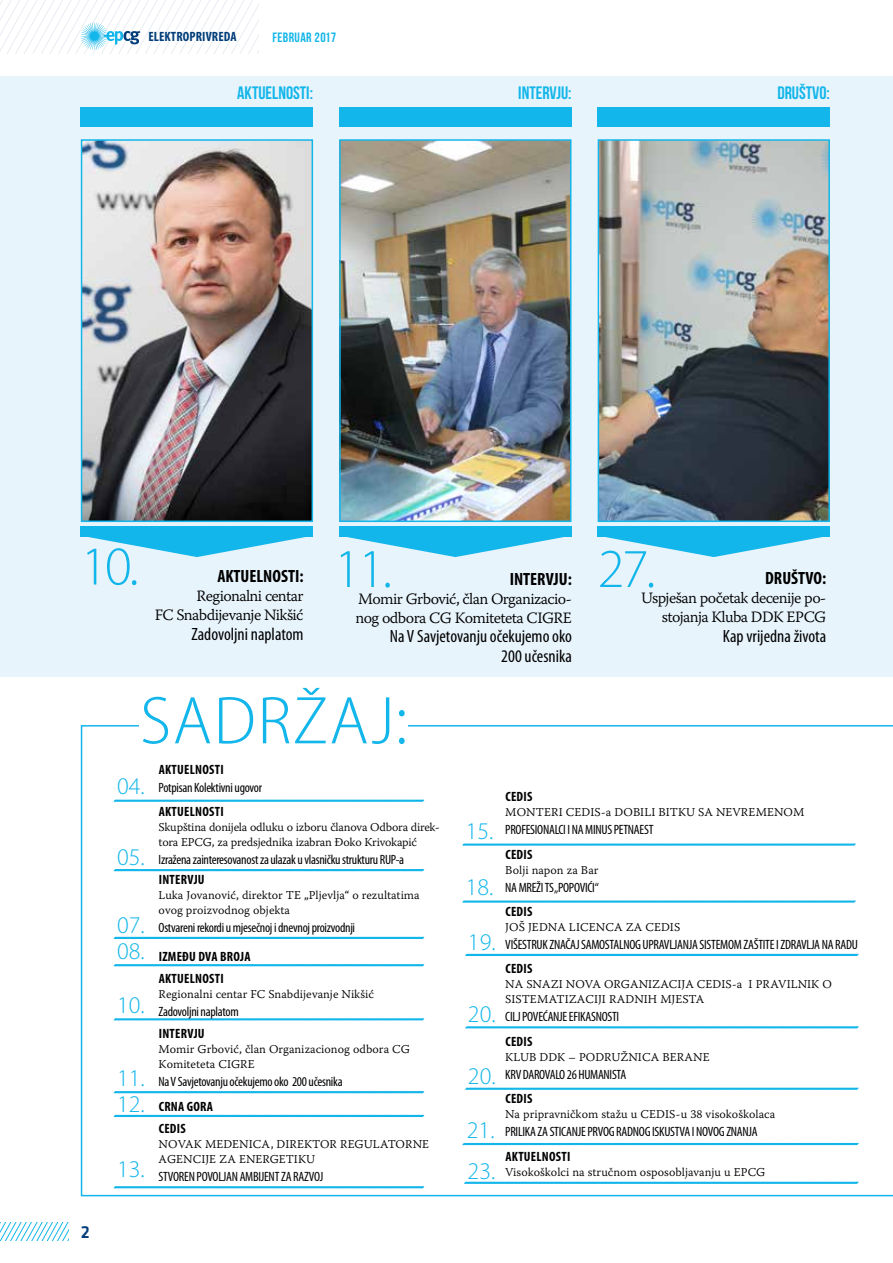
<style>
.page{position:relative;width:893px;height:1263px;background:#fff}
.page>*{position:absolute;margin:0;border:0;box-sizing:border-box;transform-origin:0 0}
.t1{font:300 semi-condensed 68.1px "Myriad Pro";letter-spacing:.02em;color:#13b6ea;scale:1.08 1}
.t2{font:300 55.05px "Myriad Pro";color:#13b6ea}
.t3{font:300 24px/26.4px "Myriad Pro";color:#13b6ea}
.t4{font:700 18px "Bebas Neue";color:#13b6ea}
.t5{font:500 18px "Klavika";color:#003d79}
.t6{font:condensed 17.85px/19.5px "Myriad Pro";color:#000;text-align:right}
.t7{font:700 condensed 17.85px "Myriad Pro";color:#000}
.t8{font:15.75px/19px "Warnock Pro Light Capt";letter-spacing:-.04em;color:#000;text-align:right}
.t9{font:condensed 13.5px "Myriad Pro";letter-spacing:-.02em;color:#000}
.t10{font:700 condensed 13.5px/22.2px "Myriad Pro";letter-spacing:.02em;color:#000}
.t11{font:700 condensed 13.5px "Myriad Pro";letter-spacing:.01em;color:#003d79}
.t12{font:13.5px "Bebas Neue";letter-spacing:.03em;color:#13b6ea}
.t13{font:12px/15px "Warnock Pro Light Capt";color:#000}
.t14{font:12px/15px "Warnock Pro Light Capt";letter-spacing:-.02em;color:#000}
.s1{font-size:73.35px}
</style>
<div class="page">
<svg style="left:0;top:0;width:258px;height:54px"></svg>
<svg style="left:0;top:1223px;width:68px;height:17px"></svg>
<div style="left:0;top:76px;width:893px;height:600px;background:#e8f4fc"></div>
<img style="left:84px;top:142px;width:226px;height:377px">
<div style="left:81px;top:139px;width:232px;height:383px;border:2px solid #13b6ea"></div>
<img style="left:601px;top:142px;width:226px;height:377px">
<div style="left:598px;top:139px;width:232px;height:383px;border:2px solid #13b6ea"></div>
<img style="left:342px;top:142px;width:226px;height:377px">
<div style="left:339px;top:139px;width:232px;height:383px;border:2px solid #13b6ea"></div>
<svg style="left:81px;top:536px;width:232px;height:21px"></svg>
<div style="left:81px;top:526px;width:232px;height:10px;background:#13b6ea"></div>
<svg style="left:339px;top:536px;width:232px;height:21px"></svg>
<div style="left:339px;top:526px;width:232px;height:10px;background:#13b6ea"></div>
<svg style="left:598px;top:536px;width:232px;height:21px"></svg>
<div style="left:598px;top:526px;width:232px;height:10px;background:#13b6ea"></div>
<div style="left:81px;top:107px;width:232px;height:19px;background:#13b6ea"></div>
<div style="left:339px;top:107px;width:232px;height:19px;background:#13b6ea"></div>
<div style="left:598px;top:107px;width:232px;height:19px;background:#13b6ea"></div>
<svg style="left:81px;top:725px;width:812px;height:471px"></svg>
<div style="left:139px;top:688px;width:269px;height:63px;background:#fff"></div>
<svg style="left:113px;top:799px;width:312px;height:3px"></svg>
<svg style="left:464px;top:1181px;width:395px;height:3px"></svg>
<svg style="left:462px;top:843px;width:394px;height:3px"></svg>
<svg style="left:462px;top:900px;width:394px;height:3px"></svg>
<svg style="left:465px;top:953px;width:394px;height:3px"></svg>
<svg style="left:465px;top:1026px;width:394px;height:3px"></svg>
<svg style="left:465px;top:1087px;width:394px;height:3px"></svg>
<svg style="left:462px;top:1142px;width:397px;height:3px"></svg>
<svg style="left:113px;top:869px;width:312px;height:3px"></svg>
<svg style="left:113px;top:936px;width:312px;height:3px"></svg>
<svg style="left:113px;top:964px;width:312px;height:3px"></svg>
<svg style="left:113px;top:1018px;width:312px;height:3px"></svg>
<svg style="left:113px;top:1091px;width:312px;height:3px"></svg>
<svg style="left:113px;top:1114px;width:312px;height:3px"></svg>
<svg style="left:113px;top:1186px;width:312px;height:3px"></svg>
<p class="t11" style="left:148px;top:28px;width:90px">ELEKTROPRIVREDA</p>
<p class="t12" style="left:272px;top:30px;width:65px">FEBRUAR 2017</p>
<h3 class="t4" style="left:237px;top:83px;width:77px">AKTUELNOSTI:</h3>
<h3 class="t4" style="left:518px;top:83px;width:55px">INTERVJU:</h3>
<h3 class="t4" style="left:777px;top:83px;width:54px">DRUŠTVO:</h3>
<h2 class="t2" style="left:81px;top:536px;width:59px">10.</h2>
<h2 class="t2" style="left:334px;top:538px;width:59px">11.</h2>
<h2 class="t2" style="left:598px;top:538px;width:59px">27.</h2>
<h3 class="t7" style="left:765px;top:567px;width:63px">DRUŠTVO:</h3>
<h3 class="t8" style="left:641px;top:588px;width:187px">Uspješan početak decenije po&shy;stojanja Kluba DDK EPCG</h3>
<h3 class="t6" style="left:723px;top:626px;width:105px">Kap vrijedna života</h3>
<h3 class="t7" style="left:217px;top:565px;width:88px">AKTUELNOSTI:</h3>
<h3 class="t8" style="left:155px;top:586px;width:150px">Regionalni centar<br>FC Snabdijevanje Nikšić</h3>
<h3 class="t6" style="left:192px;top:624px;width:114px">Zadovoljni naplatom</h3>
<h3 class="t7" style="left:510px;top:567px;width:64px">INTERVJU:</h3>
<h3 class="t8" style="left:355px;top:589px;width:218px;text-align:left">Momir Grbović, član Organizacio&shy;nog odbora CG Komiteteta CIGRE</h3>
<h3 class="t6" style="left:390px;top:626px;width:183px">Na V Savjetovanju očekujemo oko<br>200 učesnika</h3>
<h3 class="t5" style="left:81px;top:1222px;width:11px">2</h3>
<h1 class="t1" style="left:140px;top:684px;width:249px">SADRŽAJ<span class="s1">:</span></h1>
<h3 class="t3" style="left:117px;top:774px;width:29px">04.</h3>
<h3 class="t3" style="left:117px;top:844px;width:29px">05.</h3>
<h3 class="t3" style="left:117px;top:912px;width:29px">07.<br>08.</h3>
<h3 class="t3" style="left:117px;top:992px;width:29px">10.</h3>
<h3 class="t3" style="left:117px;top:1065px;width:29px;line-height:25.8px">11.<br>12.</h3>
<h3 class="t3" style="left:117px;top:1156px;width:29px">13.</h3>
<p class="t10" style="left:159px;top:758px;width:67px">AKTUELNOSTI</p>
<p class="t9" style="left:159px;top:779px;width:105px">Potpisan Kolektivni ugovor</p>
<p class="t10" style="left:159px;top:800px;width:67px">AKTUELNOSTI</p>
<p class="t14" style="left:159px;top:819px;width:283px">Skupština donijela odluku o izboru članova Odbora direk&shy;tora EPCG, za predsjednika izabran Đoko Krivokapić</p>
<p class="t9" style="left:159px;top:851px;width:247px">Izražena zainteresovanost za ulazak u vlasničku strukturu RUP-a</p>
<p class="t10" style="left:159px;top:868px;width:47px">INTERVJU</p>
<p class="t13" style="left:159px;top:887px;width:263px">Luka Jovanović, direktor TE „Pljevlja“ o rezultatima ovog proizvodnog objekta</p>
<p class="t9" style="left:159px;top:919px;width:198px">Ostvareni rekordi u mjesečnoj i dnevnoj proizvodnji</p>
<p class="t10" style="left:159px;top:945px;width:93px">IZMEĐU DVA BROJA<br>AKTUELNOSTI</p>
<p class="t13" style="left:159px;top:986px;width:217px">Regionalni centar FC Snabdijevanje Nikšić</p>
<p class="t9" style="left:159px;top:1003px;width:82px">Zadovoljni naplatom</p>
<p class="t10" style="left:159px;top:1022px;width:47px">INTERVJU</p>
<p class="t13" style="left:159px;top:1041px;width:253px">Momir Grbović, član Organizacionog odbora CG<br>Komiteteta CIGRE</p>
<p class="t9" style="left:159px;top:1073px;width:186px">Na V Savjetovanju očekujemo oko 200 učesnika</p>
<p class="t10" style="left:159px;top:1095px;width:56px">CRNA GORA<br>CEDIS</p>
<p class="t13" style="left:159px;top:1136px;width:272px">NOVAK MEDENICA, DIREKTOR REGULATORNE<br>AGENCIJE ZA ENERGETIKU</p>
<p class="t9" style="left:159px;top:1168px;width:166px">STVOREN POVOLJAN AMBIJENT ZA RAZVOJ</p>
<h3 class="t3" style="left:466px;top:819px;width:29px">15.</h3>
<h3 class="t3" style="left:466px;top:874px;width:29px">18.</h3>
<h3 class="t3" style="left:468px;top:929px;width:29px">19.</h3>
<h3 class="t3" style="left:468px;top:1001px;width:29px">20.</h3>
<h3 class="t3" style="left:468px;top:1063px;width:29px">20.</h3>
<h3 class="t3" style="left:467px;top:1117px;width:29px">21.</h3>
<h3 class="t3" style="left:468px;top:1158px;width:29px">23.</h3>
<p class="t10" style="left:505px;top:785px;width:29px">CEDIS</p>
<p class="t13" style="left:505px;top:804px;width:301px">MONTERI CEDIS-a DOBILI BITKU SA NEVREMENOM</p>
<p class="t9" style="left:505px;top:822px;width:150px">PROFESIONALCI I NA MINUS PETNAEST</p>
<p class="t10" style="left:505px;top:843px;width:29px">CEDIS</p>
<p class="t13" style="left:505px;top:862px;width:95px">Bolji napon za Bar</p>
<p class="t9" style="left:505px;top:879px;width:95px">NA MREŽI TS „POPOVIĆI“</p>
<p class="t10" style="left:505px;top:900px;width:29px">CEDIS</p>
<p class="t13" style="left:505px;top:919px;width:177px">JOŠ JEDNA LICENCA ZA CEDIS</p>
<p class="t9" style="left:505px;top:936px;width:354px">VIŠESTRUK ZNAČAJ SAMOSTALNOG UPRAVLJANJA SISTEMOM ZAŠTITE I ZDRAVLJA NA RADU</p>
<p class="t10" style="left:505px;top:957px;width:29px">CEDIS</p>
<p class="t13" style="left:505px;top:977px;width:328px">NA SNAZI NOVA ORGANIZACIJA CEDIS-a I PRAVILNIK O<br>SISTEMATIZACIJI RADNIH MJESTA</p>
<p class="t9" style="left:505px;top:1009px;width:116px">CILJ POVEĆANJE EFIKASNOSTI</p>
<p class="t10" style="left:505px;top:1030px;width:29px">CEDIS</p>
<p class="t13" style="left:505px;top:1049px;width:206px">KLUB DDK – PODRUŽNICA BERANE</p>
<p class="t9" style="left:505px;top:1066px;width:123px">KRV DAROVALO 26 HUMANISTA</p>
<p class="t10" style="left:505px;top:1087px;width:29px">CEDIS</p>
<p class="t13" style="left:505px;top:1106px;width:272px">Na pripravničkom stažu u CEDIS-u 38 visokoškolaca</p>
<p class="t9" style="left:505px;top:1123px;width:254px">PRILIKA ZA STICANJE PRVOG RADNOG ISKUSTVA I NOVOG ZNANJA</p>
<p class="t10" style="left:505px;top:1145px;width:67px">AKTUELNOSTI</p>
<p class="t13" style="left:505px;top:1164px;width:262px">Visokoškolci na stručnom osposobljavanju u EPCG</p>
</div>
